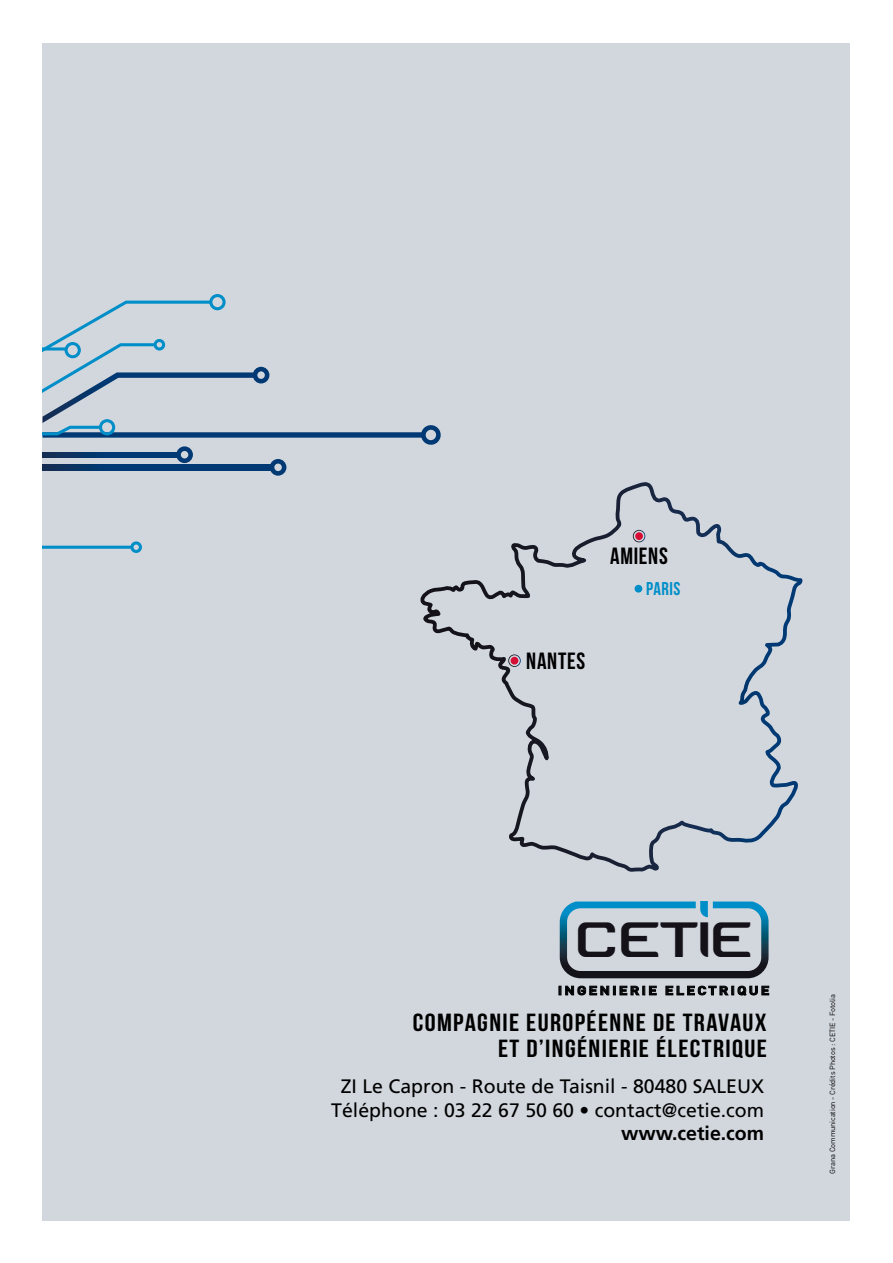
<style>
.page{position:relative;width:893px;height:1263px;background:#fff}
.page>*{position:absolute;margin:0;border:0;box-sizing:border-box;transform-origin:0 0}
.t1{font:52.05px "Tektrron";color:#141218;scale:.93 1}
.t2{font:24.75px/26px "Bebas Neue";letter-spacing:.05em;color:#000;text-align:right;scale:1.11 1}
.t3{font:23.4px "Bebas Neue";letter-spacing:.03em;color:#000}
.t4{font:19.5px/23.4px "Frutiger";color:#000;text-align:center}
.t5{font:700 19.5px "Frutiger";color:#000}
.t6{font:18.45px "Bebas Neue";letter-spacing:.03em;color:#008ec8}
.t7{font:700 12.3px "DIN";letter-spacing:.15em;color:#010203;scale:1.19 1}
.t8{font:7.5px "DIN";letter-spacing:-.015em;color:#000}
</style>
<div class="page">
<div style="left:43px;top:43px;width:807px;height:1177px;background:#d2d7de"></div>
<svg style="left:559px;top:986px;width:98px;height:9px"></svg>
<svg style="left:666px;top:986px;width:103px;height:10px"></svg>
<svg style="left:560px;top:901px;width:208px;height:77px"></svg>
<svg style="left:420px;top:482px;width:383px;height:390px"></svg>
<div style="left:209px;top:294px;width:17px;height:16px;border:3px solid #008ec8;border-radius:50%"></div>
<div style="left:130px;top:541px;width:12px;height:12px;border:3px solid #008ec8;border-radius:50%"></div>
<svg style="left:43px;top:299px;width:399px;height:251px"></svg>
<p class="t3" style="left:526px;top:648px;width:60px">NANTES</p>
<p class="t3" style="left:610px;top:543px;width:59px">AMIENS</p>
<p class="t6" style="left:646px;top:578px;width:36px">PARIS</p>
<h1 class="t1" style="left:575px;top:910px;width:192px">CETIE</h1>
<p class="t7" style="left:558px;top:982px;width:179px">INGENIERIE ELECTRIQUE</p>
<p class="t2" style="left:413px;top:1009px;width:320px">COMPAGNIE EUROPÉENNE DE TRAVAUX<br>ET D’INGÉNIERIE ÉLECTRIQUE</p>
<p class="t4" style="left:331px;top:1075px;width:434px">ZI Le Capron - Route de Taisnil - 80480 SALEUX<br>Téléphone : 03 22 67 50 60 • contact@cetie.com</p>
<p class="t5" style="left:621px;top:1122px;width:145px">www.cetie.com</p>
<p class="t8" style="left:828px;top:1174px;width:181px;rotate:-90deg">Grana Communication - Crédits Photos : CETIE - Fotolia</p>
</div>
